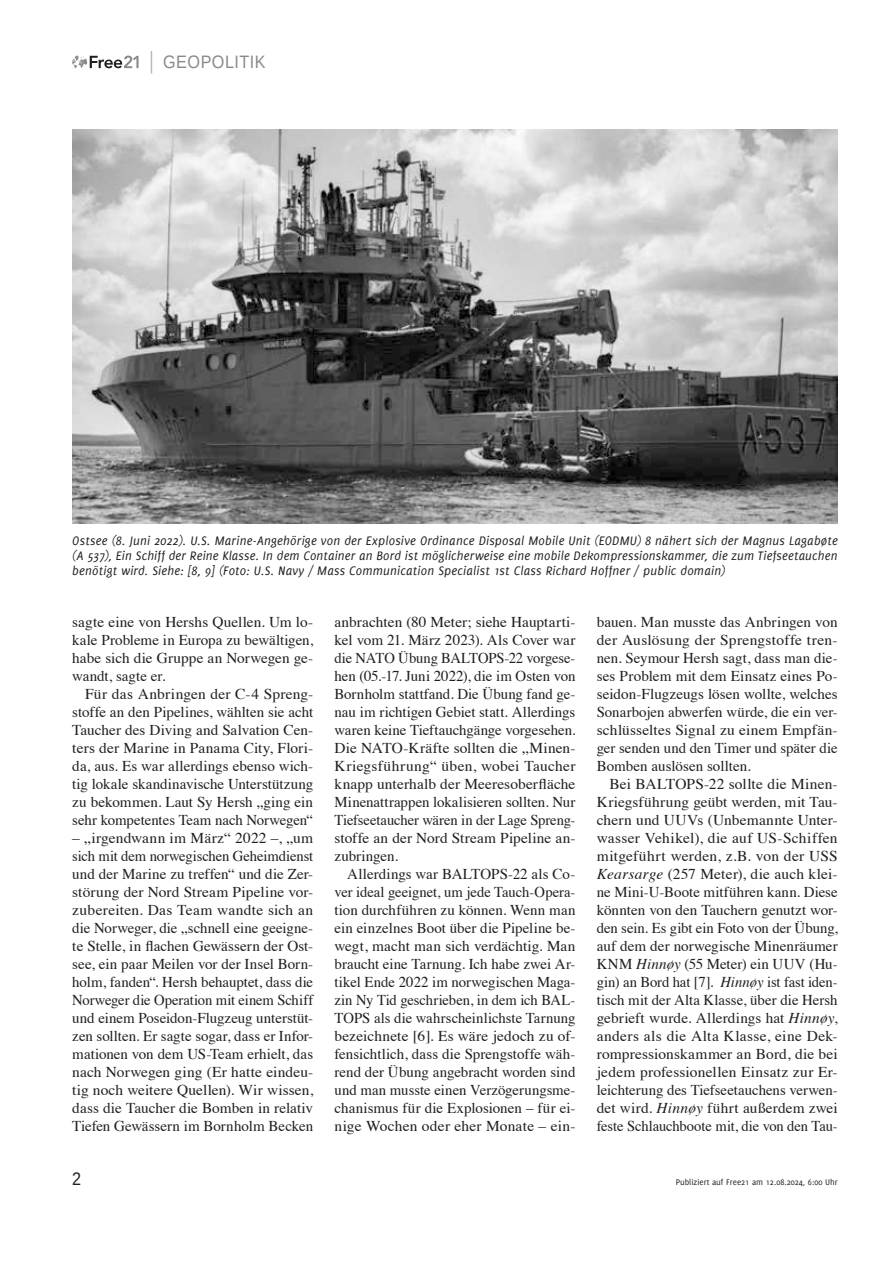
<style>
.page{position:relative;width:893px;height:1263px;background:#fff}
.page>*{position:absolute;margin:0;border:0;box-sizing:border-box;transform-origin:0 0}
.t1{font:18px "Liberation Sans";letter-spacing:.03em;color:#8a8a8a;scale:.9 1}
.t2{font:18px "Liberation Sans";color:#1f1f1f;scale:.9 1}
.t3{font:15px/18px "Times";color:#1f1f1f;text-align:justify}
.t4{font:italic 13.5px/15px "Delicious";letter-spacing:.015em;color:#1f1f1f;text-align:justify}
.t5{font:9px "Delicious";color:#1f1f1f}
.s1{font-style:italic}
</style>
<div class="page">
<svg style="left:72px;top:55px;width:67px;height:13px"></svg>
<svg style="left:151px;top:51px;width:1px;height:23px"></svg>
<img style="left:72px;top:130px;width:766px;height:393px">
<p class="t1" style="left:163px;top:51px;width:115px">GEOPOLITIK</p>
<p class="t4" style="left:72px;top:533px;width:767px">Ostsee (8. Juni 2022). U.S. Marine-Angehörige von der Explosive Ordinance Disposal Mobile Unit (EODMU) 8 nähert sich der Magnus Lagabøte (A 537), Ein Schiff der Reine Klasse. In dem Container an Bord ist möglicherweise eine mobile Dekompressionskammer, die zum Tiefseetauchen benötigt wird. Siehe: [8, 9] (Foto: U.S. Navy / Mass Communication Specialist 1st Class Richard Hoffner / public domain)</p>
<p class="t3" style="left:72px;top:612px;width:242px">sagte eine von Hershs Quellen. Um lo&shy;kale Probleme in Europa zu bewältigen, habe sich die Gruppe an Norwegen ge&shy;wandt, sagte er.</p>
<p class="t3" style="left:72px;top:684px;width:242px;text-indent:13px">Für das Anbringen der C-4 Spreng&shy;stoffe an den Pipelines, wählten sie acht Taucher des Diving and Salvation Cen&shy;ters der Marine in Panama City, Flori&shy;da, aus. Es war allerdings ebenso wich&shy;tig lokale skandinavische Unterstützung zu bekommen. Laut Sy Hersh „ging ein sehr kompetentes Team nach Norwegen“</p>
<p class="t3" style="left:72px;top:828px;width:242px">– „irgendwann im März“ 2022 –, „um sich mit dem norwegischen Geheimdienst und der Marine zu treffen“ und die Zer&shy;störung der Nord Stream Pipeline vor&shy;zubereiten. Das Team wandte sich an die Norweger, die „schnell eine geeigne&shy;te Stelle, in flachen Gewässern der Ost&shy;see, ein paar Meilen vor der Insel Born&shy;holm, fanden“. Hersh behauptet, dass die Norweger die Operation mit einem Schiff und einem Poseidon-Flugzeug unterstüt&shy;zen sollten. Er sagte sogar, dass er Infor&shy;mationen von dem US-Team erhielt, das nach Norwegen ging (Er hatte eindeu&shy;tig noch weitere Quellen). Wir wissen, dass die Taucher die Bomben in relativ Tiefen Gewässern im Bornholm Becken</p>
<p class="t3" style="left:334px;top:612px;width:242px">anbrachten (80 Meter; siehe Hauptarti&shy;kel vom 21. März 2023). Als Cover war die NATO Übung BALTOPS-22 vorgese&shy;hen (05.-17. Juni 2022), die im Osten von Bornholm stattfand. Die Übung fand ge&shy;nau im richtigen Gebiet statt. Allerdings waren keine Tieftauchgänge vorgesehen.<br>Die NATO-Kräfte sollten die „Minen-Kriegsführung“ üben, wobei Taucher knapp unterhalb der Meeresoberfläche Minenattrappen lokalisieren sollten. Nur Tiefseetaucher wären in der Lage Spreng&shy;stoffe an der Nord Stream Pipeline an&shy;zubringen.</p>
<p class="t3" style="left:334px;top:864px;width:242px;text-indent:13px">Allerdings war BALTOPS-22 als Co&shy;ver ideal geeignet, um jede Tauch-Opera&shy;tion durchführen zu können. Wenn man ein einzelnes Boot über die Pipeline be&shy;wegt, macht man sich verdächtig. Man braucht eine Tarnung. Ich habe zwei Ar&shy;tikel Ende 2022 im norwegischen Maga&shy;zin Ny Tid geschrieben, in dem ich BAL-TOPS als die wahrscheinlichste Tarnung bezeichnete [6]. Es wäre jedoch zu of&shy;fensichtlich, dass die Sprengstoffe wäh&shy;rend der Übung angebracht worden sind und man musste einen Verzögerungsme&shy;chanismus für die Explosionen – für ei&shy;nige Wochen oder eher Monate – ein-</p>
<p class="t3" style="left:597px;top:612px;width:242px">bauen. Man musste das Anbringen von der Auslösung der Sprengstoffe tren&shy;nen. Seymour Hersh sagt, dass man die&shy;ses Problem mit dem Einsatz eines Po&shy;seidon-Flugzeugs lösen wollte, welches Sonarbojen abwerfen würde, die ein ver&shy;schlüsseltes Signal zu einem Empfän&shy;ger senden und den Timer und später die Bomben auslösen sollten.</p>
<p class="t3" style="left:597px;top:774px;width:242px;text-indent:13px">Bei BALTOPS-22 sollte die Minen-Kriegsführung geübt werden, mit Tau&shy;chern und UUVs (Unbemannte Unter&shy;wasser Vehikel), die auf US-Schiffen mitgeführt werden, z.B. von der USS <span class="s1">Kearsarge</span> (257 Meter), die auch klei&shy;ne Mini-U-Boote mitführen kann. Diese könnten von den Tauchern genutzt wor&shy;den sein. Es gibt ein Foto von der Übung, auf dem der norwegische Minenräumer KNM <span class="s1">Hinnøy</span> (55 Meter) ein UUV (Hu&shy;gin) an Bord hat [7]. <span class="s1">Hinnøy</span> ist fast iden&shy;tisch mit der Alta Klasse, über die Hersh gebrieft wurde. Allerdings hat <span class="s1">Hinnøy</span>, anders als die Alta Klasse, eine Dek&shy;rompressionskammer an Bord, die bei jedem professionellen Einsatz zur Er&shy;leichterung des Tiefseetauchens verwen&shy;det wird. <span class="s1">Hinnøy</span> führt außerdem zwei feste Schlauchboote mit, die von den Tau-</p>
<p class="t2" style="left:72px;top:1168px;width:12px">2</p>
<p class="t5" style="left:676px;top:1177px;width:163px">Publiziert auf Free21 am 12.08.2024, 6:00 Uhr</p>
</div>
